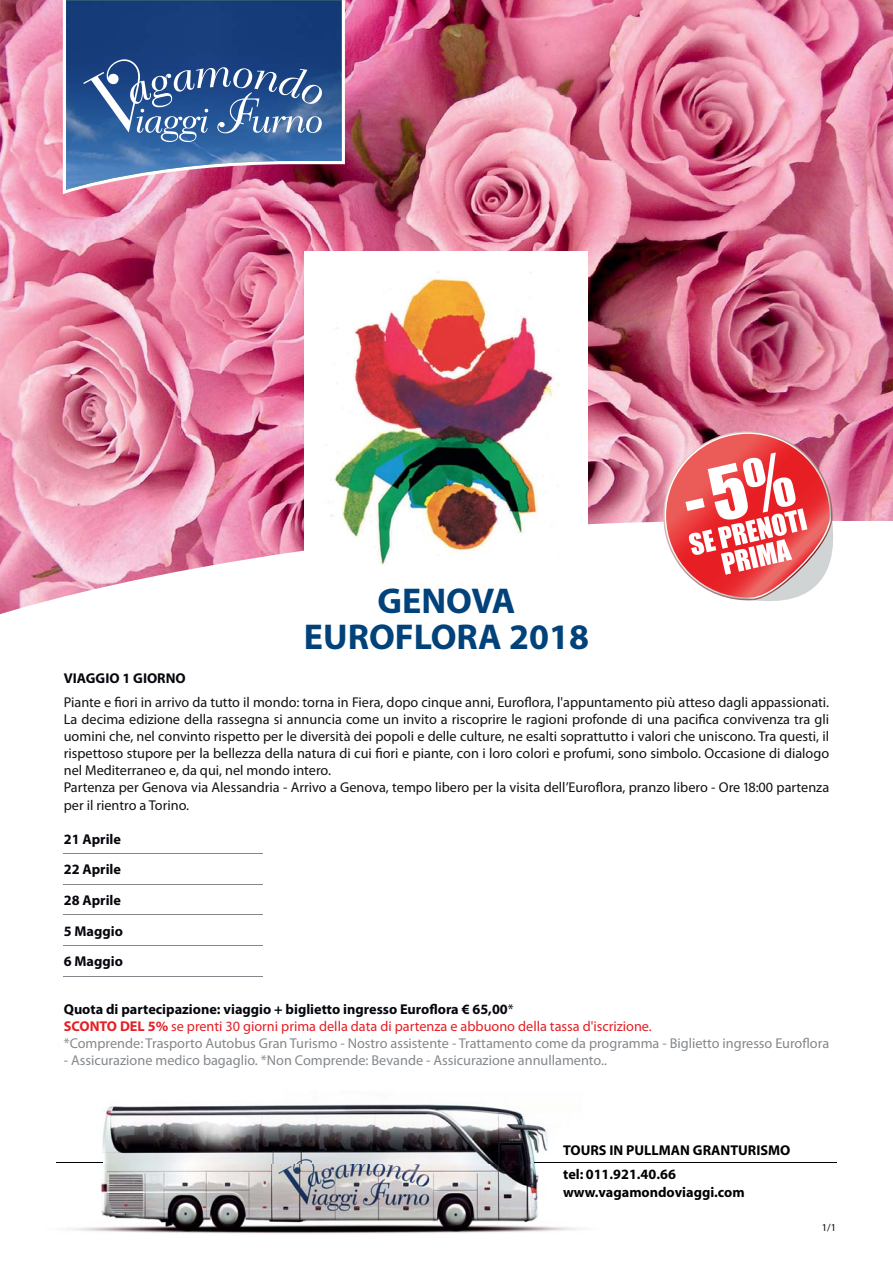
<style>
.page{position:relative;width:893px;height:1263px;background:#fff}
.page>*{position:absolute;margin:0;border:0;box-sizing:border-box;transform-origin:0 0}
.t1{font:700 36px/36px "Myriad";color:#004279;text-align:center}
.t2{font:14.25px/17.1px "Myriad Pro";color:#111214}
.t3{font:14.25px/17.1px "Myriad Pro";color:#84888c}
.t4{font:700 14.25px/24px "Myriad";color:#000104}
.t5{font:700 14.25px "Myriad Pro";color:#05070d}
.t6{font:13.5px "Arial";color:#84888c;scale:15.74 1}
.t7{font:10.5px "Myriad Pro";color:#05070d}
.s1{font-weight:700;color:#05070d}
.s2{color:#05070d}
.s3{font-weight:700;color:#e61f24}
.s4{color:#e61f24}
</style>
<div class="page">
<img style="left:0;top:0;width:893px;height:614px">
<svg style="left:63px;top:0;width:282px;height:194px"></svg>
<img style="left:66px;top:0;width:276px;height:190px">
<svg style="left:83px;top:56px;width:239px;height:86px;background:#456ba0"></svg>
<svg style="left:655px;top:423px;width:181px;height:181px"></svg>
<img style="left:56px;top:1104px;width:781px;height:130px">
<hr style="left:57px;top:1162px;width:46px;height:1px;background:#000104">
<hr style="left:534px;top:1162px;width:302px;height:1px;background:#000104">
<div style="left:305px;top:251px;width:283px;height:348px;background:#fff"></div>
<img style="left:330px;top:271px;width:230px;height:294px">
<h1 class="t1" style="left:304px;top:585px;width:287px">GENOVA<br>EUROFLORA 2018</h1>
<p class="t5" style="left:64px;top:673px;width:123px">VIAGGIO 1 GIORNO</p>
<p class="t2" style="left:64px;top:695px;width:767px">Piante e fiori in arrivo da tutto il mondo: torna in Fiera, dopo cinque anni, Euroflora, l'appuntamento più atteso dagli appassionati.<br>La decima edizione della rassegna si annuncia come un invito a riscoprire le ragioni profonde di una pacifica convivenza tra gli uomini che, nel convinto rispetto per le diversità dei popoli e delle culture, ne esalti soprattutto i valori che uniscono. Tra questi, il rispettoso stupore per la bellezza della natura di cui fiori e piante, con i loro colori e profumi, sono simbolo. Occasione di dialogo nel Mediterraneo e, da qui, nel mondo intero.<br>Partenza per Genova via Alessandria - Arrivo a Genova, tempo libero per la visita dell’Euroflora, pranzo libero - Ore 18:00 partenza per il rientro a Torino.</p>
<p class="t5" style="left:64px;top:833px;width:59px">21 Aprile</p>
<p class="t6" style="left:57px;top:875px;width:15px">―</p>
<p class="t6" style="left:57px;top:845px;width:15px">―</p>
<p class="t5" style="left:64px;top:864px;width:59px">22 Aprile</p>
<p class="t6" style="left:57px;top:906px;width:15px">―</p>
<p class="t5" style="left:64px;top:895px;width:59px">28 Aprile</p>
<p class="t6" style="left:57px;top:936px;width:15px">―</p>
<p class="t5" style="left:64px;top:925px;width:61px">5 Maggio</p>
<p class="t6" style="left:57px;top:967px;width:15px">―</p>
<p class="t5" style="left:64px;top:956px;width:61px">6 Maggio</p>
<p class="t3" style="left:64px;top:1002px;width:767px"><span class="s1">Quota di partecipazione: viaggio + biglietto ingresso Euroflora € 65,00</span><span class="s2">*<br></span><span class="s3">SCONTO DEL 5%</span> <span class="s4">se prenti 30 giorni prima della data di partenza e abbuono della tassa d'iscrizione.<br></span>*Comprende: Trasporto Autobus Gran Turismo - Nostro assistente - Trattamento come da programma - Biglietto ingresso Euroflora</p>
<p class="t3" style="left:64px;top:1053px;width:545px">- Assicurazione medico bagaglio. *Non Comprende: Bevande - Assicurazione annullamento..</p>
<p class="t4" style="left:563px;top:1139px;width:229px">TOURS IN PULLMAN GRANTURISMO tel: 011.921.40.66</p>
<p class="t4" style="left:563px;top:1181px;width:183px">www.vagamondoviaggi.com</p>
<p class="t7" style="left:822px;top:1223px;width:16px">1/1</p>
</div>
